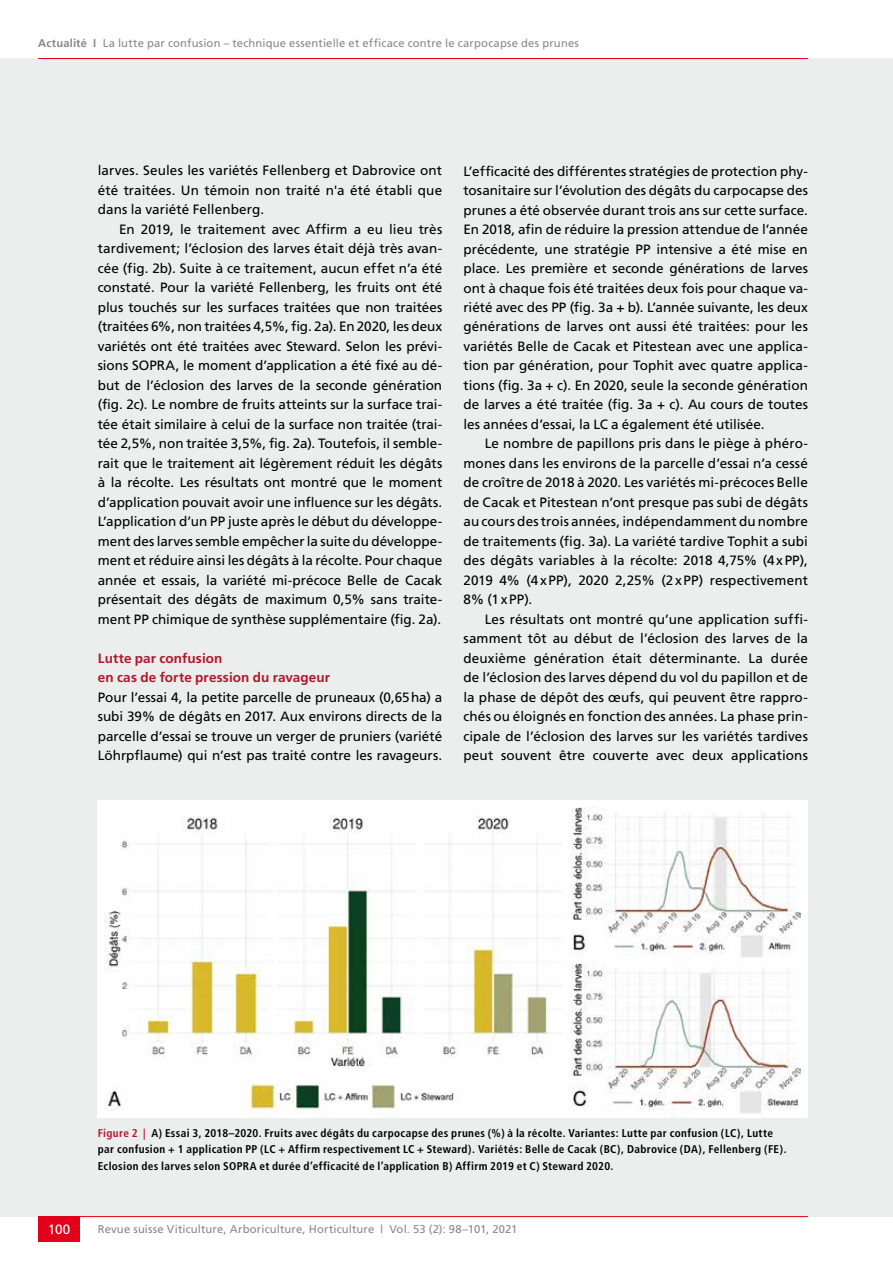
<style>
.page{position:relative;width:893px;height:1263px;background:#fff}
.page>*{position:absolute;margin:0;border:0;box-sizing:border-box;transform-origin:0 0}
.t1{font:13.5px/19.5px "Frutiger";letter-spacing:.005em;color:#000;text-align:justify}
.t2{font:700 13.5px/19.5px "Frutiger";letter-spacing:.01em;color:#b5152b}
.t3{font:13.5px "Frutiger";color:#fff}
.t4{font:700 condensed 11.25px/16.5px "Frutiger";letter-spacing:.03em;color:#000}
.t5{font:11.25px "Frutiger";letter-spacing:.015em;color:#87888a}
.s1{font-weight:700}
.s2{color:#b5152b}
</style>
<div class="page">
<div style="left:0;top:58px;width:893px;height:1158px;background:#eceded"></div>
<hr style="left:38px;top:1216px;width:770px;height:1px;background:#e2001a">
<div style="left:38px;top:1216px;width:42px;height:26px;background:#e2001a"></div>
<hr style="left:38px;top:58px;width:770px;height:1px;background:#e2001a">
<div style="left:98px;top:800px;width:710px;height:317px;background:#fff"></div>
<img style="left:105px;top:807px;width:696px;height:310px">
<p class="t5" style="left:38px;top:37px;width:542px"><span class="s1">Actualité I</span> La lutte par confusion – technique essentielle et efficace contre le carpocapse des prunes</p>
<p class="t1" style="left:98px;top:161px;width:346px">larves. Seules les variétés Fellenberg et Dabrovice ont été traitées. Un témoin non traité n'a été établi que dans la variété Fellenberg.</p>
<p class="t1" style="left:98px;top:219px;width:346px;text-indent:21px">En 2019, le traitement avec Affirm a eu lieu très tardivement; l’éclosion des larves était déjà très avan&shy;cée (fig. 2b). Suite à ce traitement, aucun effet n’a été constaté. Pour la variété Fellenberg, les fruits ont été plus touchés sur les surfaces traitées que non traitées (traitées 6%, non traitées 4,5%, fig. 2a). En 2020, les deux variétés ont été traitées avec Steward. Selon les prévi&shy;sions SOPRA, le moment d’application a été fixé au dé&shy;but de l’éclosion des larves de la seconde génération (fig. 2c). Le nombre de fruits atteints sur la surface trai&shy;tée était similaire à celui de la surface non traitée (trai&shy;tée 2,5%, non traitée 3,5%, fig. 2a). Toutefois, il semble&shy;rait que le traitement ait légèrement réduit les dégâts à la récolte. Les résultats ont montré que le moment d’application pouvait avoir une influence sur les dégâts.<br>L’application d’un PP juste après le début du développe&shy;ment des larves semble empêcher la suite du développe&shy;ment et réduire ainsi les dégâts à la récolte. Pour chaque année et essais, la variété mi-précoce Belle de Cacak présentait des dégâts de maximum 0,5% sans traite&shy;ment PP chimique de synthèse supplémentaire (fig. 2a).</p>
<p class="t2" style="left:98px;top:648px;width:234px">Lutte par confusion<br>en cas de forte pression du ravageur</p>
<p class="t1" style="left:98px;top:687px;width:346px">Pour l’essai 4, la petite parcelle de pruneaux (0,65ha) a subi 39% de dégâts en 2017. Aux environs directs de la parcelle d’essai se trouve un verger de pruniers (variété Löhrpflaume) qui n’est pas traité contre les ravageurs.</p>
<p class="t1" style="left:463px;top:161px;width:346px">L’efficacité des différentes stratégies de protection phy&shy;tosanitaire sur l’évolution des dégâts du carpocapse des prunes a été observée durant trois ans sur cette surface.<br>En 2018, afin de réduire la pression attendue de l’année précédente, une stratégie PP intensive a été mise en place. Les première et seconde générations de larves ont à chaque fois été traitées deux fois pour chaque va&shy;riété avec des PP (fig. 3a + b). L’année suivante, les deux générations de larves ont aussi été traitées: pour les variétés Belle de Cacak et Pitestean avec une applica&shy;tion par génération, pour Tophit avec quatre applica&shy;tions (fig. 3a + c). En 2020, seule la seconde génération de larves a été traitée (fig. 3a + c). Au cours de toutes les années d’essai, la LC a également été utilisée.</p>
<p class="t1" style="left:463px;top:434px;width:346px;text-indent:21px">Le nombre de papillons pris dans le piège à phéro&shy;mones dans les environs de la parcelle d’essai n’a cessé de croître de 2018 à 2020. Les variétés mi-précoces Belle de Cacak et Pitestean n’ont presque pas subi de dégâts au cours des trois années, indépendamment du nombre de traitements (fig. 3a). La variété tardive Tophit a subi des dégâts variables à la récolte: 2018 4,75% (4xPP), 2019 4% (4xPP), 2020 2,25% (2xPP) respectivement 8% (1xPP).</p>
<p class="t1" style="left:463px;top:609px;width:346px;text-indent:21px">Les résultats ont montré qu’une application suffi&shy;samment tôt au début de l’éclosion des larves de la deuxième génération était déterminante. La durée de l’éclosion des larves dépend du vol du papillon et de la phase de dépôt des œufs, qui peuvent être rappro&shy;chés ou éloignés en fonction des années. La phase prin&shy;cipale de l’éclosion des larves sur les variétés tardives peut souvent être couverte avec deux applications</p>
<p class="t4" style="left:98px;top:1124px;width:690px"><span class="s2">Figure 2 |</span> A) Essai 3, 2018–2020. Fruits avec dégâts du carpocapse des prunes (%) à la récolte. Variantes: Lutte par confusion (LC), Lutte par confusion + 1 application PP (LC + Affirm respectivement LC + Steward). Variétés: Belle de Cacak (BC), Dabrovice (DA), Fellenberg (FE).<br>Eclosion des larves selon SOPRA et durée d’efficacité de l’application B) Affirm 2019 et C) Steward 2020.</p>
<p class="t3" style="left:48px;top:1221px;width:24px">100</p>
<p class="t5" style="left:98px;top:1223px;width:421px">Revue suisse Viticulture, Arboriculture, Horticulture | Vol. 53 (2): 98–101, 2021</p>
</div>
